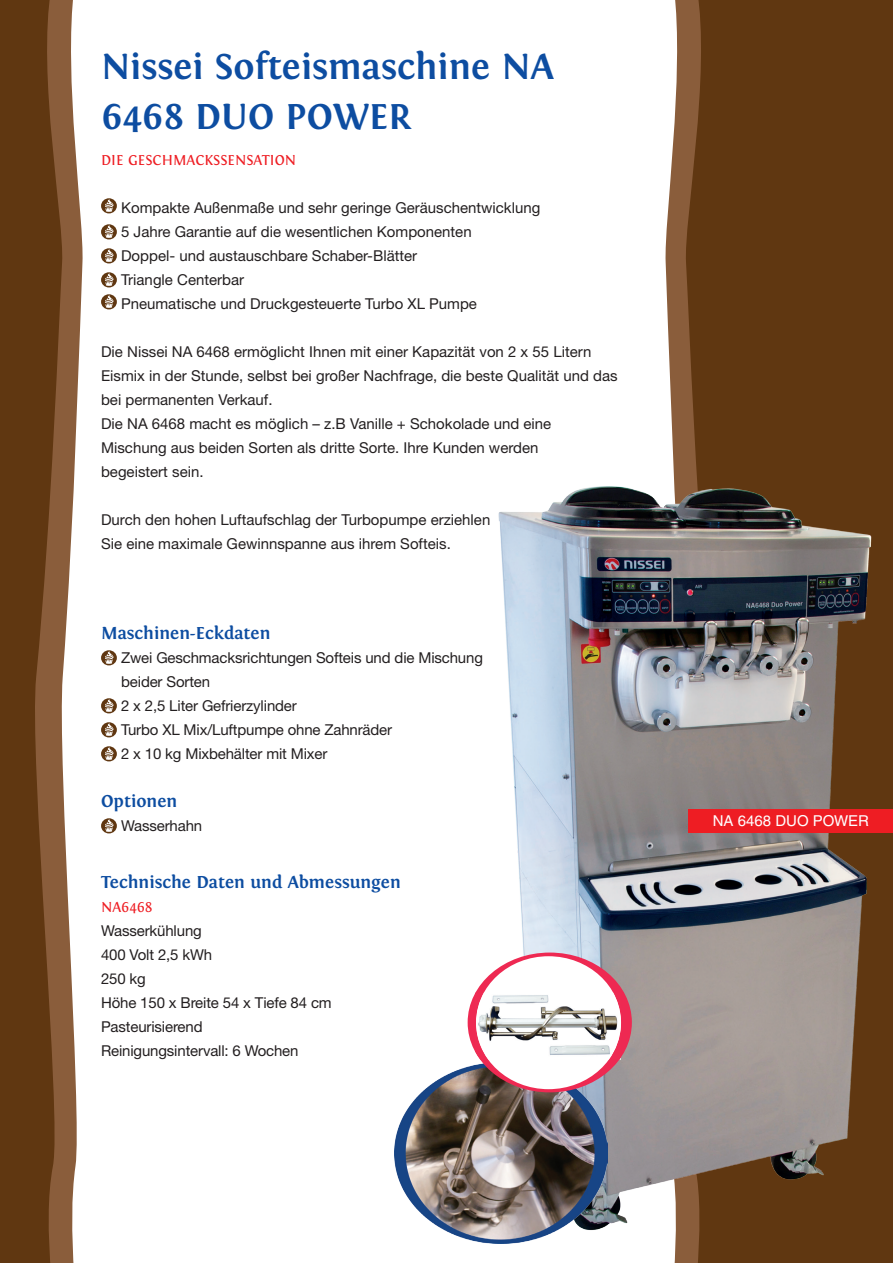
<style>
.page{position:relative;width:893px;height:1263px;background:#fff}
.page>*{position:absolute;margin:0;border:0;box-sizing:border-box;transform-origin:0 0}
.t1{font:700 37.5px/49.9px "Fontin";color:#0d4da1}
.t2{font:700 18px "Fontin";color:#0d4da1}
.t3{font:15px/24px "Helvetica Neue LT Std";color:#231f20}
.t4{font:15px "Fontin";color:#ee1d23}
.t5{font:15px "Helvetica LT Std";color:#fff}
</style>
<div class="page">
<svg style="left:665px;top:0;width:19px;height:427px;fill:#8a5d3b"></svg>
<svg style="left:684px;top:0;width:209px;height:427px;background:#623913"></svg>
<svg style="left:64px;top:0;width:19px;height:1263px"></svg>
<svg style="left:0;top:0;width:64px;height:1263px;background:#693f1a"></svg>
<img style="left:467px;top:427px;width:426px;height:836px">
<div style="left:689px;top:809px;width:204px;height:23px;background:#ee1d23"></div>
<svg style="left:101px;top:198px;width:16px;height:15px"></svg>
<svg style="left:101px;top:224px;width:16px;height:15px"></svg>
<svg style="left:101px;top:248px;width:16px;height:15px"></svg>
<svg style="left:101px;top:272px;width:16px;height:15px"></svg>
<svg style="left:101px;top:294px;width:16px;height:15px"></svg>
<svg style="left:101px;top:650px;width:16px;height:15px"></svg>
<svg style="left:101px;top:698px;width:16px;height:15px"></svg>
<svg style="left:101px;top:722px;width:16px;height:15px"></svg>
<svg style="left:101px;top:746px;width:16px;height:15px"></svg>
<svg style="left:101px;top:818px;width:16px;height:15px"></svg>
<img style="left:394px;top:1062px;width:214px;height:182px">
<div style="left:468px;top:952px;width:164px;height:140px;background:#ee2952;border-radius:50%"></div>
<div style="left:476px;top:956px;width:145px;height:133px;background:#fff;border-radius:50%"></div>
<img style="left:476px;top:992px;width:145px;height:68px">
<h1 class="t1" style="left:101px;top:42px;width:454px">Nissei Softeismaschine NA<br>6468 DUO POWER</h1>
<p class="t4" style="left:101px;top:152px;width:197px">DIE GESCHMACKSSENSATION</p>
<p class="t3" style="left:121px;top:196px;width:421px">Kompakte Außenmaße und sehr geringe Geräuschentwicklung 5 Jahre Garantie auf die wesentlichen Komponenten<br>Doppel- und austauschbare Schaber-Blätter<br>Triangle Centerbar<br>Pneumatische und Druckgesteuerte Turbo XL Pumpe</p>
<p class="t3" style="left:101px;top:340px;width:518px">Die Nissei NA 6468 ermöglicht Ihnen mit einer Kapazität von 2 x 55 Litern Eismix in der Stunde, selbst bei großer Nachfrage, die beste Qualität und das bei permanenten Verkauf.<br>Die NA 6468 macht es möglich – z.B Vanille + Schokolade und eine Mischung aus beiden Sorten als dritte Sorte. Ihre Kunden werden<br>begeistert sein.</p>
<p class="t3" style="left:101px;top:508px;width:391px">Durch den hohen Luftaufschlag der Turbopumpe erziehlen<br>Sie eine maximale Gewinnspanne aus ihrem Softeis.</p>
<p class="t2" style="left:101px;top:623px;width:171px">Maschinen-Eckdaten</p>
<p class="t3" style="left:121px;top:646px;width:363px">Zwei Geschmacksrichtungen Softeis und die Mischung beider Sorten<br>2 x 2,5 Liter Gefrierzylinder<br>Turbo XL Mix/Luftpumpe ohne Zahnräder<br>2 x 10 kg Mixbehälter mit Mixer</p>
<p class="t2" style="left:101px;top:791px;width:78px">Optionen</p>
<p class="t3" style="left:121px;top:814px;width:83px">Wasserhahn</p>
<p class="t2" style="left:101px;top:872px;width:301px">Technische Daten und Abmessungen</p>
<p class="t4" style="left:101px;top:899px;width:53px">NA6468</p>
<p class="t3" style="left:101px;top:919px;width:232px">Wasserkühlung<br>400 Volt 2,5 kWh<br>250 kg<br>Höhe 150 x Breite 54 x Tiefe 84 cm<br>Pasteurisierend<br>Reinigungsintervall: 6 Wochen</p>
<p class="t5" style="left:713px;top:812px;width:158px">NA 6468 DUO POWER</p>
</div>
